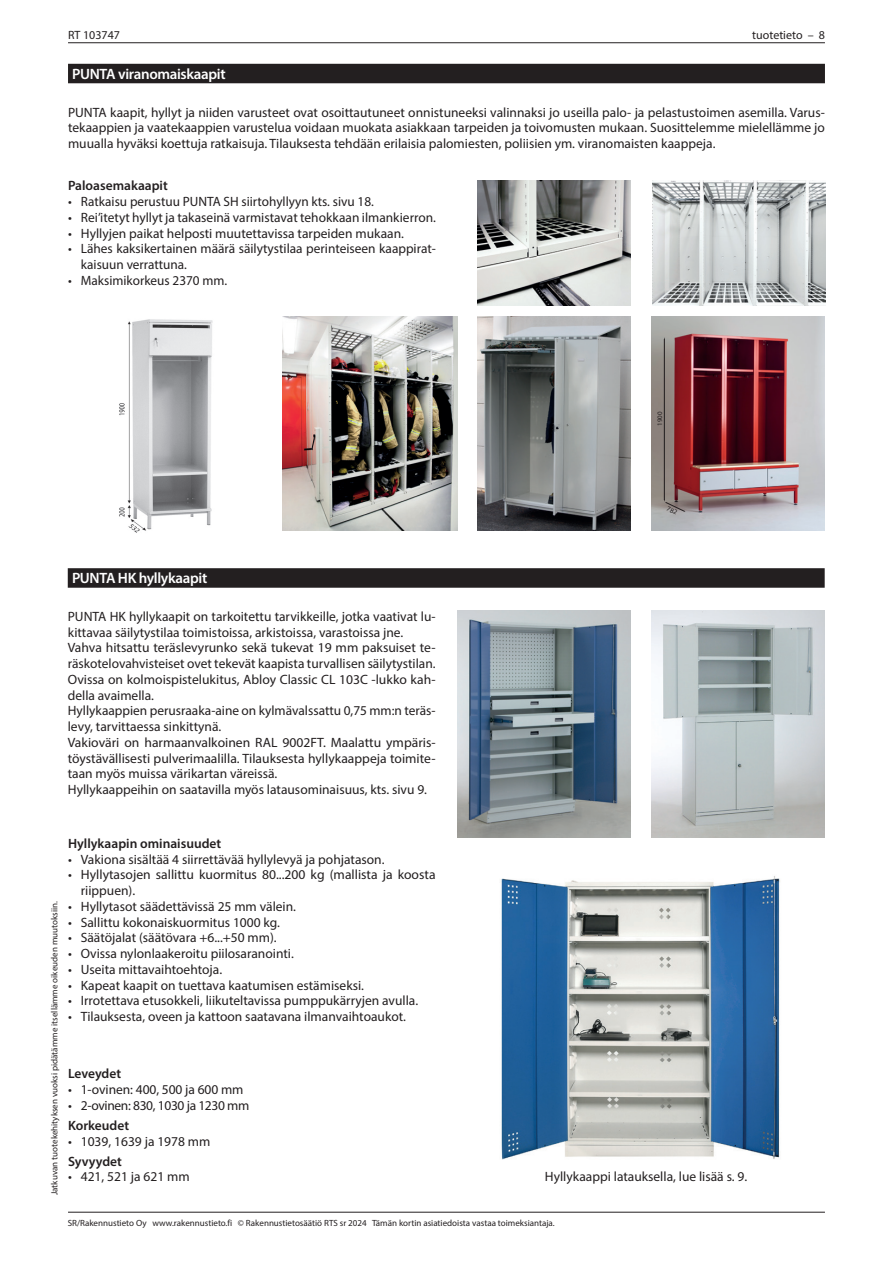
<style>
.page{position:relative;width:893px;height:1263px;background:#fff}
.page>*{position:absolute;margin:0;border:0;box-sizing:border-box;transform-origin:0 0}
.t1{font:600 15px "Myriad Pro";letter-spacing:-.025em;color:#fff}
.t2{font:13.5px/15.8px "Myriad Pro";color:#231f20}
.t3{font:600 13.5px "Myriad Pro";color:#231f20}
.t4{font:13.5px "Myriad Pro";letter-spacing:-.025em;color:#231f20}
.t5{font:12px "Myriad Pro";color:#231f20}
.t6{font:9px "Myriad Pro";color:#231f20}
.t7{font:6.9px "Myriad Pro";color:#231f20}
</style>
<div class="page">
<hr style="left:68px;top:1212px;width:757px;height:1px;background:#231f20">
<hr style="left:68px;top:42px;width:757px;height:1px;background:#231f20">
<img style="left:652px;top:316px;width:173px;height:215px">
<hr style="left:664px;top:339px;width:1px;height:161px;background:#231f20">
<img style="left:119px;top:319px;width:94px;height:214px">
<img style="left:477px;top:316px;width:153px;height:215px">
<img style="left:283px;top:316px;width:174px;height:215px">
<img style="left:652px;top:180px;width:174px;height:125px">
<img style="left:477px;top:180px;width:153px;height:125px">
<div style="left:68px;top:64px;width:757px;height:19px;background:#231f20"></div>
<img style="left:457px;top:611px;width:173px;height:227px">
<img style="left:501px;top:876px;width:279px;height:284px">
<img style="left:652px;top:611px;width:173px;height:227px">
<div style="left:68px;top:568px;width:757px;height:20px;background:#231f20"></div>
<svg style="left:664px;top:500px;width:22px;height:15px"></svg>
<p class="t5" style="left:68px;top:27px;width:54px">RT 103747</p>
<p class="t5" style="left:752px;top:27px;width:74px">tuotetieto – 8</p>
<p class="t1" style="left:72px;top:64px;width:155px">PUNTA viranomaiskaapit</p>
<p class="t2" style="left:68px;top:104px;width:758px;text-align:justify">PUNTA kaapit, hyllyt ja niiden varusteet ovat osoittautuneet onnistuneeksi valinnaksi jo useilla palo- ja pelastustoimen asemilla. Varus&shy;tekaappien ja vaatekaappien varustelua voidaan muokata asiakkaan tarpeiden ja toivomusten mukaan. Suosittelemme mielellämme jo muualla hyväksi koettuja ratkaisuja. Tilauksesta tehdään erilaisia palomiesten, poliisien ym. viranomaisten kaappeja.</p>
<p class="t3" style="left:68px;top:177px;width:101px">Paloasemakaapit</p>
<p class="t2" style="left:68px;top:194px;width:307px">• Ratkaisu perustuu PUNTA SH siirtohyllyyn kts. sivu 18.</p>
<p class="t2" style="left:68px;top:209px;width:369px">• Rei’itetyt hyllyt ja takaseinä varmistavat tehokkaan ilmankierron.</p>
<p class="t2" style="left:68px;top:225px;width:337px">• Hyllyjen paikat helposti muutettavissa tarpeiden mukaan.</p>
<p class="t2" style="left:81px;top:241px;width:357px;text-indent:-13px">• Lähes kaksikertainen määrä säilytystilaa perinteiseen kaappirat&shy;kaisuun verrattuna.</p>
<p class="t2" style="left:68px;top:272px;width:161px">• Maksimikorkeus 2370 mm.</p>
<p class="t7" style="left:655px;top:426px;width:16px;rotate:-90deg">1900</p>
<p class="t1" style="left:72px;top:569px;width:137px">PUNTA HK hyllykaapit</p>
<p class="t2" style="left:68px;top:608px;width:369px">PUNTA HK hyllykaapit on tarkoitettu tarvikkeille, jotka vaativat lu&shy;kittavaa säilytystilaa toimistoissa, arkistoissa, varastoissa jne.<br>Vahva hitsattu teräslevyrunko sekä tukevat 19 mm paksuiset te&shy;räskotelovahvisteiset ovet tekevät kaapista turvallisen säilytystilan.<br>Ovissa on kolmoispistelukitus, Abloy Classic CL 103C -lukko kah&shy;della avaimella.<br>Hyllykaappien perusraaka-aine on kylmävalssattu 0,75 mm:n teräs&shy;levy, tarvittaessa sinkittynä.<br>Vakioväri on harmaanvalkoinen RAL 9002FT. Maalattu ympäris&shy;töystävällisesti pulverimaalilla. Tilauksesta hyllykaappeja toimite&shy;taan myös muissa värikartan väreissä.<br>Hyllykaappeihin on saatavilla myös latausominaisuus, kts. sivu 9.</p>
<p class="t6" style="left:49px;top:1195px;width:295px;rotate:-90deg">Jatkuvan tuotekehityksen vuoksi pidätämme itsellämme oikeuden muutoksiin.</p>
<p class="t3" style="left:68px;top:835px;width:155px">Hyllykaapin ominaisuudet</p>
<p class="t2" style="left:68px;top:851px;width:318px">• Vakiona sisältää 4 siirrettävää hyllylevyä ja pohjatason.</p>
<p class="t2" style="left:81px;top:867px;width:356px;text-indent:-13px">• Hyllytasojen sallittu kuormitus 80...200 kg (mallista ja koosta riippuen).</p>
<p class="t2" style="left:68px;top:898px;width:230px">• Hyllytasot säädettävissä 25 mm välein.</p>
<p class="t2" style="left:68px;top:914px;width:213px">• Sallittu kokonaiskuormitus 1000 kg.</p>
<p class="t2" style="left:68px;top:930px;width:210px">• Säätöjalat (säätövara +6...+50 mm).</p>
<p class="t2" style="left:68px;top:945px;width:227px">• Ovissa nylonlaakeroitu piilosaranointi.</p>
<p class="t2" style="left:68px;top:961px;width:156px">• Useita mittavaihtoehtoja.</p>
<p class="t2" style="left:68px;top:977px;width:297px">• Kapeat kaapit on tuettava kaatumisen estämiseksi.</p>
<p class="t2" style="left:68px;top:993px;width:352px">• Irrotettava etusokkeli, liikuteltavissa pumppukärryjen avulla.</p>
<p class="t2" style="left:68px;top:1008px;width:339px">• Tilauksesta, oveen ja kattoon saatavana ilmanvaihtoaukot.</p>
<p class="t3" style="left:68px;top:1065px;width:55px">Leveydet</p>
<p class="t2" style="left:68px;top:1081px;width:177px">• 1-ovinen: 400, 500 ja 600 mm</p>
<p class="t4" style="left:68px;top:1097px;width:183px">• 2-ovinen: 830, 1030 ja 1230 mm</p>
<p class="t3" style="left:68px;top:1117px;width:63px">Korkeudet</p>
<p class="t2" style="left:68px;top:1133px;width:144px">• 1039, 1639 ja 1978 mm</p>
<p class="t3" style="left:68px;top:1152px;width:55px">Syvyydet</p>
<p class="t2" style="left:68px;top:1169px;width:123px">• 421, 521 ja 621 mm</p>
<p class="t2" style="left:545px;top:1168px;width:204px">Hyllykaappi latauksella, lue lisää s. 9.</p>
<p class="t6" style="left:68px;top:1217px;width:488px">SR/Rakennustieto Oy www.rakennustieto.fi © Rakennustietosäätiö RTS sr 2024 Tämän kortin asiatiedoista vastaa toimeksiantaja.</p>
</div>
